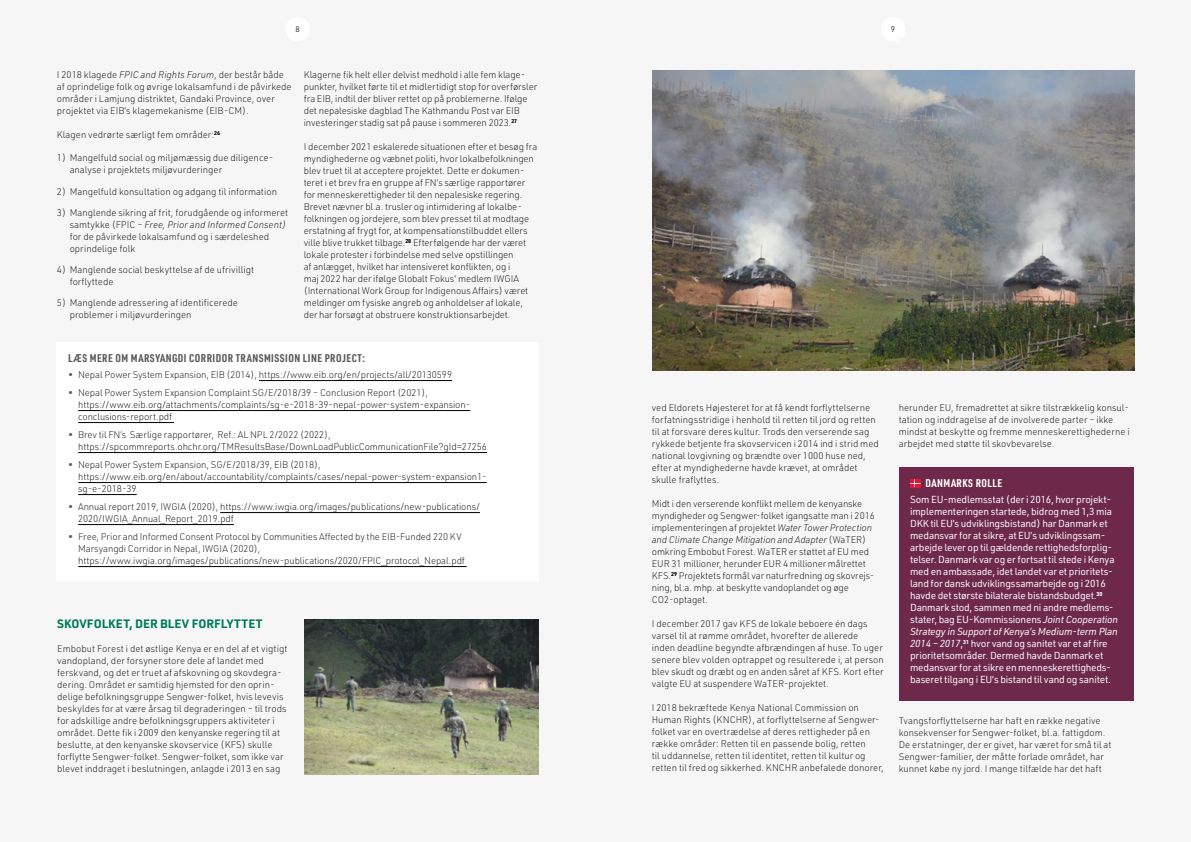
<style>
.page{position:relative;width:1191px;height:842px;background:#fff}
.page>*{position:absolute;margin:0;border:0;box-sizing:border-box;transform-origin:0 0}
.t1{font:700 12px "URWDIN";color:#007b5c}
.t2{font:700 11px "URWDIN Cond";letter-spacing:.04em;color:#575756}
.t3{font:700 11px "URWDIN Cond";letter-spacing:.04em;color:#fff}
.t4{font:10px/12px "URWDIN";letter-spacing:-.02em;color:#fff}
.t5{font:200 9.5px/12px "URWDIN";color:#000}
.t6{font:300 8px "URWDIN";color:#000}
.s1{font-style:italic}
.s2{color:#575756}
</style>
<div class="page">
<div style="left:595px;top:0;width:596px;height:842px;background:#f6f6f6"></div>
<div style="left:0;top:0;width:595px;height:842px;background:#f6f6f6"></div>
<div style="left:285px;top:17px;width:25px;height:24px;background:#fff;border-radius:50%"></div>
<div style="left:881px;top:17px;width:24px;height:24px;background:#fff;border-radius:50%"></div>
<div style="left:899px;top:467px;width:234px;height:234px;background:#6e294a"></div>
<div style="left:57px;top:343px;width:482px;height:238px;background:#fff"></div>
<hr style="left:259px;top:380px;width:193px;height:1px;background:#000">
<hr style="left:78px;top:410px;width:392px;height:1px;background:#000">
<hr style="left:78px;top:422px;width:96px;height:1px;background:#000">
<hr style="left:78px;top:452px;width:409px;height:1px;background:#000">
<hr style="left:78px;top:482px;width:409px;height:1px;background:#000">
<hr style="left:78px;top:494px;width:59px;height:1px;background:#000">
<hr style="left:220px;top:512px;width:260px;height:1px;background:#000">
<hr style="left:78px;top:524px;width:156px;height:1px;background:#000">
<hr style="left:78px;top:566px;width:389px;height:1px;background:#000">
<img style="left:304px;top:619px;width:234px;height:156px">
<svg style="left:910px;top:479px;width:10px;height:8px"></svg>
<img style="left:652px;top:71px;width:482px;height:300px">
<p class="t6" style="left:295px;top:24px;width:6px">8</p>
<p class="t6" style="left:891px;top:24px;width:6px">9</p>
<p class="t5" style="left:57px;top:68px;width:236px">I 2018 klagede <span class="s1">FPIC and Rights Forum</span>, der består både af oprindelige folk og øvrige lokalsamfund i de påvirkede områder i Lamjung distriktet, Gandaki Province, over projektet via EIB’s klagemekanisme (EIB-CM).</p>
<p class="t5" style="left:57px;top:128px;width:165px">Klagen vedrørte særligt fem områder:<sup>26</sup></p>
<p class="t5" style="left:70px;top:151px;width:205px;text-indent:-13px">1) Mangelfuld social og miljømæssig due diligence&shy;analyse i projektets miljøvurderinger</p>
<p class="t5" style="left:57px;top:185px;width:222px">2) Mangelfuld konsultation og adgang til information</p>
<p class="t5" style="left:70px;top:206px;width:220px;text-indent:-13px">3) Manglende sikring af frit, forudgående og informeret samtykke (FPIC – <span class="s1">Free, Prior and Informed Consent) </span>for de påvirkede lokalsamfund og i særdeleshed oprindelige folk</p>
<p class="t5" style="left:70px;top:263px;width:186px;text-indent:-13px">4) Manglende social beskyttelse af de ufrivilligt forflyttede</p>
<p class="t5" style="left:70px;top:296px;width:170px;text-indent:-13px">5) Manglende adressering af identificerede problemer i miljøvurderingen</p>
<p class="t5" style="left:304px;top:68px;width:235px">Klagerne fik helt eller delvist medhold i alle fem klage&shy;punkter, hvilket førte til et midlertidigt stop for overførsler fra EIB, indtil der bliver rettet op på problemerne. Ifølge det nepalesiske dagblad The Kathmandu Post var EIB investeringer stadig sat på pause i sommeren 2023.<sup>27</sup></p>
<p class="t5" style="left:304px;top:140px;width:235px">I december 2021 eskalerede situationen efter et besøg fra myndighederne og væbnet politi, hvor lokalbefolkningen blev truet til at acceptere projektet. Dette er dokumen&shy;teret i et brev fra en gruppe af FN’s særlige rapportører for menneskerettigheder til den nepalesiske regering.<br>Brevet nævner bl.a. trusler og intimidering af lokalbe&shy;folkningen og jordejere, som blev presset til at modtage erstatning af frygt for, at kompensationstilbuddet ellers ville blive trukket tilbage.<sup>28</sup> Efterfølgende har der været lokale protester i forbindelse med selve opstillingen<br>af anlægget, hvilket har intensiveret konflikten, og i<br>maj 2022 har der ifølge Globalt Fokus' medlem IWGIA (International Work Group for Indigenous Affairs) været meldinger om fysiske angreb og anholdelser af lokale, der har forsøgt at obstruere konstruktionsarbejdet.</p>
<p class="t2" style="left:68px;top:351px;width:298px">LÆS MERE OM MARSYANGDI CORRIDOR TRANSMISSION LINE PROJECT:</p>
<p class="t5" style="left:68px;top:368px;width:385px"><span class="s2">•</span> Nepal Power System Expansion, EIB (2014), https://www.eib.org/en/projects/all/20130599</p>
<p class="t5" style="left:78px;top:386px;width:394px;text-indent:-10px"><span class="s2">•</span> Nepal Power System Expansion Complaint SG/E/2018/39 – Conclusion Report (2021), https://www.eib.org/attachments/complaints/sg-e-2018-39-nepal-power-system-expansion&shy;conclusions-report.pdf</p>
<p class="t5" style="left:78px;top:428px;width:410px;text-indent:-10px"><span class="s2">•</span> Brev til FN’s Særlige rapportører, Ref.: AL NPL 2/2022 (2022), https://spcommreports.ohchr.org/TMResultsBase/DownLoadPublicCommunicationFile?gId=27256</p>
<p class="t5" style="left:78px;top:458px;width:410px;text-indent:-10px"><span class="s2">•</span> Nepal Power System Expansion, SG/E/2018/39, EIB (2018), https://www.eib.org/en/about/accountability/complaints/cases/nepal-power-system-expansion1- sg-e-2018-39</p>
<p class="t5" style="left:78px;top:500px;width:403px;text-indent:-10px"><span class="s2">•</span> Annual report 2019, IWGIA (2020), https://www.iwgia.org/images/publications/new-publications/<br>2020/IWGIA_Annual_Report_2019.pdf</p>
<p class="t5" style="left:78px;top:530px;width:388px;text-indent:-10px"><span class="s2">•</span> Free, Prior and Informed Consent Protocol by Communities Affected by the EIB-Funded 220 KV<br>Marsyangdi Corridor in Nepal, IWGIA (2020), https://www.iwgia.org/images/publications/new-publications/2020/FPIC_protocol_Nepal.pdf</p>
<p class="t1" style="left:57px;top:615px;width:207px">SKOVFOLKET, DER BLEV FORFLYTTET</p>
<p class="t5" style="left:57px;top:642px;width:232px">Embobut Forest i det østlige Kenya er en del af et vigtigt vandopland, der forsyner store dele af landet med ferskvand, og det er truet af afskovning og skovdegra&shy;dering. Området er samtidig hjemsted for den oprin&shy;delige befolkningsgruppe Sengwer-folket, hvis levevis beskyldes for at være årsag til degraderingen – til trods for adskillige andre befolkningsgruppers aktiviteter i området. Dette fik i 2009 den kenyanske regering til at beslutte, at den kenyanske skovservice (KFS) skulle forflytte Sengwer-folket. Sengwer-folket, som ikke var blevet inddraget i beslutningen, anlagde i 2013 en sag</p>
<p class="t5" style="left:652px;top:402px;width:228px">ved Eldorets Højesteret for at få kendt forflyttelserne forfatningsstridige i henhold til retten til jord og retten til at forsvare deres kultur. Trods den verserende sag rykkede betjente fra skovservicen i 2014 ind i strid med national lovgivning og brændte over 1000 huse ned, efter at myndighederne havde krævet, at området skulle fraflyttes.</p>
<p class="t5" style="left:652px;top:498px;width:224px">Midt i den verserende konflikt mellem de kenyanske myndigheder og Sengwer-folket igangsatte man i 2016 implementeringen af projektet <span class="s1">Water Tower Protection and Climate Change Mitigation and Adapter</span> (WaTER) omkring Embobut Forest. WaTER er støttet af EU med EUR 31 millioner, herunder EUR 4 millioner målrettet KFS.<sup>29</sup> Projektets formål var naturfredning og skovrejs&shy;ning, bl.a. mhp. at beskytte vandoplandet og øge CO2-optaget.</p>
<p class="t5" style="left:652px;top:618px;width:233px">I december 2017 gav KFS de lokale beboere én dags varsel til at rømme området, hvorefter de allerede inden deadline begyndte afbrændingen af huse. To uger senere blev volden optrappet og resulterede i, at person blev skudt og dræbt og en anden såret af KFS. Kort efter valgte EU at suspendere WaTER-projektet.</p>
<p class="t5" style="left:652px;top:702px;width:233px">I 2018 bekræftede Kenya National Commission on Human Rights (KNCHR), at forflyttelserne af Sengwer&shy;folket var en overtrædelse af deres rettigheder på en række områder: Retten til en passende bolig, retten<br>til uddannelse, retten til identitet, retten til kultur og retten til fred og sikkerhed. KNCHR anbefalede donorer,</p>
<p class="t5" style="left:898px;top:402px;width:232px">herunder EU, fremadrettet at sikre tilstrækkelig konsul&shy;tation og inddragelse af de involverede parter – ikke mindst at beskytte og fremme menneskerettighederne i arbejdet med støtte til skovbevarelse.</p>
<p class="t3" style="left:925px;top:476px;width:78px">DANMARKS ROLLE</p>
<p class="t4" style="left:910px;top:493px;width:209px">Som EU-medlemsstat (der i 2016, hvor projekt&shy;implementeringen startede, bidrog med 1,3 mia DKK til EU’s udviklingsbistand) har Danmark et medansvar for at sikre, at EU’s udviklingssam&shy;arbejde lever op til gældende rettighedsforplig&shy;telser. Danmark var og er fortsat til stede i Kenya med en ambassade, idet landet var et prioritets&shy;land for dansk udviklingssamarbejde og i 2016 havde det største bilaterale bistandsbudget.<sup>30<br></sup>Danmark stod, sammen med ni andre medlems&shy;stater, bag EU-Kommissionens <span class="s1">Joint Cooperation Strategy in Support of Kenya’s Medium-term Plan 2014 – 2017</span>,<sup>31</sup> hvor vand og sanitet var et af fire prioritetsområder. Dermed havde Danmark et medansvar for at sikre en menneskerettigheds&shy;baseret tilgang i EU’s bistand til vand og sanitet.</p>
<p class="t5" style="left:898px;top:715px;width:214px">Tvangsforflyttelserne har haft en række negative konsekvenser for Sengwer-folket, bl.a. fattigdom.<br>De erstatninger, der er givet, har været for små til at Sengwer-familier, der måtte forlade området, har kunnet købe ny jord. I mange tilfælde har det haft</p>
</div>
